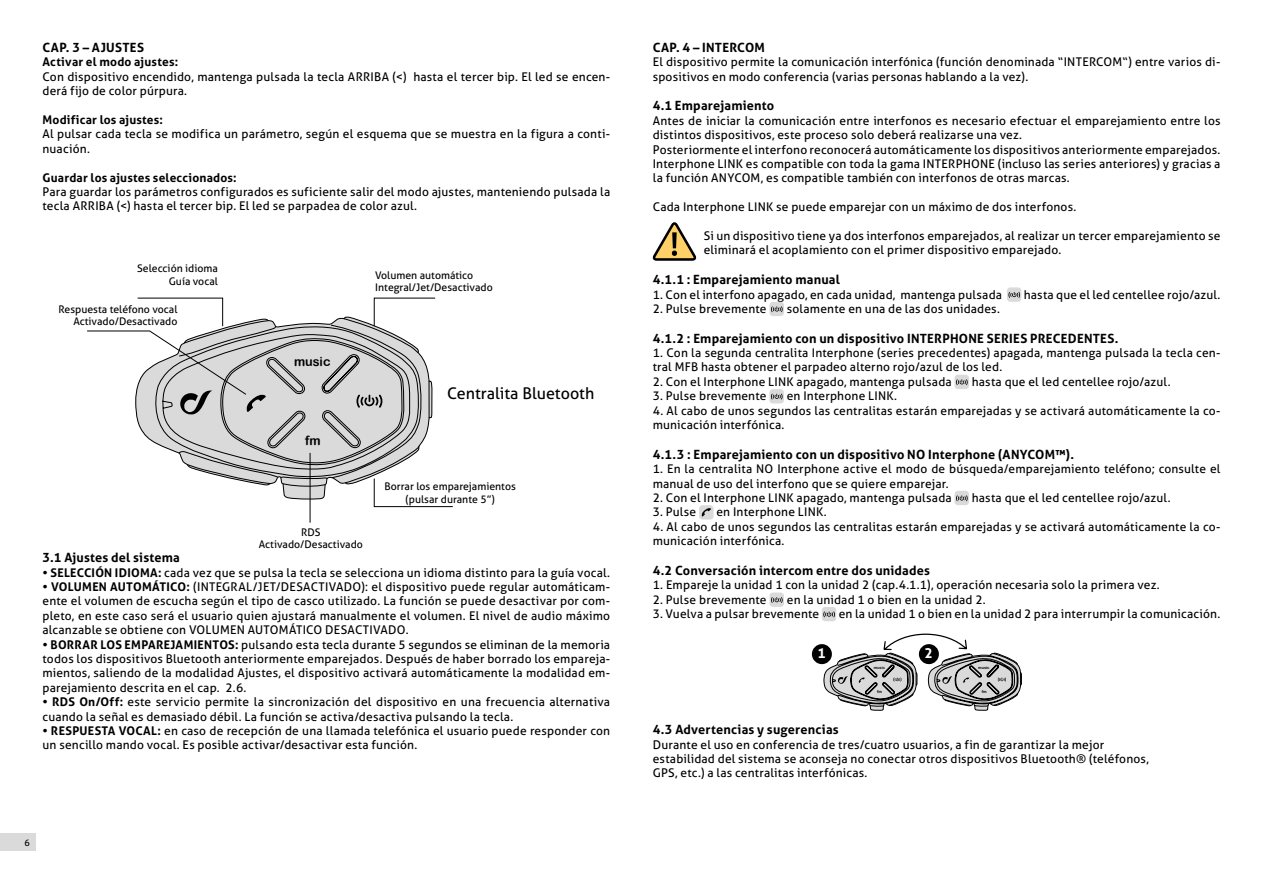
<style>
.page{position:relative;width:1263px;height:893px;background:#fff}
.page>*{position:absolute;margin:0;border:0;box-sizing:border-box;transform-origin:0 0}
.t1{font:16.05px "Aller Typo";color:#000}
.t2{font:700 13.8px "Aller Typo";color:#fff}
.t3{font:700 12.75px "Aller Typo";letter-spacing:.015em;color:#000}
.t4{font:12.75px "Arial Rounded MT Bold";color:#000}
.t5{font:12px/14.4px "Aller Typo";letter-spacing:.015em;color:#000}
.t6{font:700 12px "Aller Typo";letter-spacing:.015em;color:#000}
.t7{font:10.5px/12.6px "Aller Typo";color:#000;text-align:right}
.t8{font:9px "Aller Typo";color:#000}
.t9{font:4.05px "Arial Rounded MT Bold";color:#000}
.s1{font-weight:700}
</style>
<div class="page">
<div style="left:0;top:833px;width:35px;height:17px;background:#dadada"></div>
<div style="left:1007px;top:287px;width:14px;height:15px;background:#dadada;border-radius:3px"></div>
<svg style="left:1008px;top:292px;width:12px;height:6px"></svg>
<div style="left:769px;top:302px;width:15px;height:14px;background:#dadada;border-radius:3px"></div>
<svg style="left:771px;top:306px;width:12px;height:6px"></svg>
<div style="left:954px;top:375px;width:15px;height:14px;background:#dadada;border-radius:3px"></div>
<svg style="left:956px;top:379px;width:12px;height:6px"></svg>
<div style="left:769px;top:389px;width:15px;height:14px;background:#dadada;border-radius:3px"></div>
<svg style="left:771px;top:394px;width:12px;height:5px"></svg>
<div style="left:954px;top:491px;width:15px;height:14px;background:#dadada;border-radius:3px"></div>
<svg style="left:956px;top:495px;width:12px;height:6px"></svg>
<div style="left:699px;top:505px;width:14px;height:15px;background:#dadada;border-radius:3px"></div>
<svg style="left:701px;top:508px;width:10px;height:9px"></svg>
<div style="left:769px;top:592px;width:15px;height:15px;background:#dadada;border-radius:3px"></div>
<svg style="left:771px;top:597px;width:12px;height:6px"></svg>
<div style="left:822px;top:607px;width:14px;height:14px;background:#dadada;border-radius:3px"></div>
<svg style="left:823px;top:611px;width:12px;height:6px"></svg>
<svg style="left:87px;top:330px;width:50px;height:85px"></svg>
<svg style="left:137px;top:297px;width:316px;height:226px"></svg>
<div style="left:812px;top:644px;width:20px;height:20px;background:#000;border-radius:50%"></div>
<svg style="left:823px;top:633px;width:199px;height:78px"></svg>
<svg style="left:652px;top:222px;width:45px;height:39px"></svg>
<p class="t3" style="left:43px;top:40px;width:103px">CAP. 3 – AJUSTES</p>
<p class="t6" style="left:43px;top:55px;width:137px">Activar el modo ajustes:</p>
<p class="t5" style="left:43px;top:69px;width:569px">Con dispositivo encendido, mantenga pulsada la tecla ARRIBA (&lt;) hasta el tercer bip. El led se encen&shy;derá fijo de color púrpura.</p>
<p class="t6" style="left:43px;top:112px;width:122px">Modificar los ajustes:</p>
<p class="t5" style="left:43px;top:127px;width:569px">Al pulsar cada tecla se modifica un parámetro, según el esquema que se muestra en la figura a conti&shy;nuación.</p>
<p class="t6" style="left:43px;top:170px;width:196px">Guardar los ajustes seleccionados:</p>
<p class="t5" style="left:43px;top:184px;width:569px">Para guardar los parámetros configurados es suficiente salir del modo ajustes, manteniendo pulsada la tecla ARRIBA (&lt;) hasta el tercer bip. El led se parpadea de color azul.</p>
<p class="t7" style="left:137px;top:262px;width:82px">Selección idioma<br>Guía vocal</p>
<p class="t7" style="left:58px;top:302px;width:121px">Respuesta teléfono vocal<br>Activado/Desactivado</p>
<p class="t7" style="left:375px;top:269px;width:119px;text-align:left">Volumen automático<br>Integral/Jet/Desactivado</p>
<p class="t4" style="left:294px;top:354px;width:38px">music</p>
<p class="t4" style="left:305px;top:433px;width:17px">fm</p>
<p class="t7" style="left:259px;top:526px;width:106px;text-align:center">RDS<br>Activado/Desactivado</p>
<h1 class="t1" style="left:447px;top:383px;width:149px">Centralita Bluetooth</h1>
<p class="t7" style="left:385px;top:480px;width:133px;text-align:center">Borrar los emparejamientos (pulsar durante 5”)</p>
<p class="t3" style="left:43px;top:550px;width:139px">3.1 Ajustes del sistema</p>
<p class="t5" style="left:43px;top:565px;width:569px"><span class="s1">• SELECCIÓN IDIOMA:</span> cada vez que se pulsa la tecla se selecciona un idioma distinto para la guía vocal.</p>
<p class="t5" style="left:43px;top:579px;width:569px;text-align:justify"><span class="s1">• VOLUMEN AUTOMÁTICO:</span> (INTEGRAL/JET/DESACTIVADO): el dispositivo puede regular automáticam&shy;ente el volumen de escucha según el tipo de casco utilizado. La función se puede desactivar por com&shy;pleto, en este caso será el usuario quien ajustará manualmente el volumen. El nivel de audio máximo alcanzable se obtiene con VOLUMEN AUTOMÁTICO DESACTIVADO.</p>
<p class="t5" style="left:43px;top:637px;width:569px;text-align:justify"><span class="s1">• BORRAR LOS EMPAREJAMIENTOS:</span> pulsando esta tecla durante 5 segundos se eliminan de la memoria todos los dispositivos Bluetooth anteriormente emparejados. Después de haber borrado los empareja&shy;mientos, saliendo de la modalidad Ajustes, el dispositivo activará automáticamente la modalidad em&shy;parejamiento descrita en el cap. 2.6.</p>
<p class="t5" style="left:43px;top:695px;width:569px"><span class="s1">• RDS On/Off:</span> este servicio permite la sincronización del dispositivo en una frecuencia alternativa cuando la señal es demasiado débil. La función se activa/desactiva pulsando la tecla.</p>
<p class="t5" style="left:43px;top:723px;width:569px"><span class="s1">• RESPUESTA VOCAL:</span> en caso de recepción de una llamada telefónica el usuario puede responder con un sencillo mando vocal. Es posible activar/desactivar esta función.</p>
<p class="t8" style="left:24px;top:837px;width:7px">6</p>
<p class="t3" style="left:653px;top:40px;width:114px">CAP. 4 – INTERCOM</p>
<p class="t5" style="left:653px;top:55px;width:569px">El dispositivo permite la comunicación interfónica (función denominada “INTERCOM“) entre varios di&shy;spositivos en modo conferencia (varias personas hablando a la vez).</p>
<p class="t3" style="left:653px;top:98px;width:123px">4.1 Emparejamiento</p>
<p class="t5" style="left:653px;top:113px;width:569px">Antes de iniciar la comunicación entre interfonos es necesario efectuar el emparejamiento entre los distintos dispositivos, este proceso solo deberá realizarse una vez.<br>Posteriormente el interfono reconocerá automáticamente los dispositivos anteriormente emparejados.<br>Interphone LINK es compatible con toda la gama INTERPHONE (incluso las series anteriores) y gracias a la función ANYCOM, es compatible también con interfonos de otras marcas.</p>
<p class="t5" style="left:653px;top:200px;width:425px">Cada Interphone LINK se puede emparejar con un máximo de dos interfonos.</p>
<p class="t5" style="left:704px;top:229px;width:518px">Si un dispositivo tiene ya dos interfonos emparejados, al realizar un tercer emparejamiento se eliminará el acoplamiento con el primer dispositivo emparejado.</p>
<p class="t3" style="left:653px;top:272px;width:189px">4.1.1 : Emparejamiento manual</p>
<p class="t5" style="left:653px;top:287px;width:351px">1. Con el interfono apagado, en cada unidad, mantenga pulsada</p>
<p class="t5" style="left:1024px;top:287px;width:198px">hasta que el led centellee rojo/azul.</p>
<p class="t5" style="left:653px;top:301px;width:115px">2. Pulse brevemente</p>
<p class="t5" style="left:787px;top:301px;width:215px">solamente en una de las dos unidades.</p>
<p class="t3" style="left:653px;top:330px;width:467px">4.1.2 : Emparejamiento con un dispositivo INTERPHONE SERIES PRECEDENTES.</p>
<p class="t5" style="left:653px;top:346px;width:569px">1. Con la segunda centralita Interphone (series precedentes) apagada, mantenga pulsada la tecla cen&shy;tral MFB hasta obtener el parpadeo alterno rojo/azul de los led.</p>
<p class="t5" style="left:653px;top:374px;width:300px">2. Con el Interphone LINK apagado, mantenga pulsada</p>
<p class="t5" style="left:972px;top:374px;width:200px">hasta que el led centellee rojo/azul.</p>
<p class="t5" style="left:653px;top:389px;width:115px">3. Pulse brevemente</p>
<p class="t5" style="left:787px;top:389px;width:112px">en Interphone LINK.</p>
<p class="t5" style="left:653px;top:403px;width:569px">4. Al cabo de unos segundos las centralitas estarán emparejadas y se activará automáticamente la co&shy;municación interfónica.</p>
<p class="t3" style="left:653px;top:446px;width:423px">4.1.3 : Emparejamiento con un dispositivo NO Interphone (ANYCOM™).</p>
<p class="t5" style="left:653px;top:462px;width:569px">1. En la centralita NO Interphone active el modo de búsqueda/emparejamiento teléfono; consulte el manual de uso del interfono que se quiere emparejar.</p>
<p class="t5" style="left:653px;top:490px;width:300px">2. Con el Interphone LINK apagado, mantenga pulsada</p>
<p class="t5" style="left:972px;top:490px;width:200px">hasta que el led centellee rojo/azul.</p>
<p class="t5" style="left:653px;top:505px;width:45px">3. Pulse</p>
<p class="t5" style="left:716px;top:505px;width:112px">en Interphone LINK.</p>
<p class="t5" style="left:653px;top:519px;width:569px">4. Al cabo de unos segundos las centralitas estarán emparejadas y se activará automáticamente la co&shy;municación interfónica.</p>
<p class="t3" style="left:653px;top:562px;width:279px">4.2 Conversación intercom entre dos unidades</p>
<p class="t5" style="left:653px;top:578px;width:508px">1. Empareje la unidad 1 con la unidad 2 (cap.4.1.1), operación necesaria solo la primera vez.</p>
<p class="t5" style="left:653px;top:592px;width:115px">2. Pulse brevemente</p>
<p class="t5" style="left:787px;top:592px;width:200px">en la unidad 1 o bien en la unidad 2.</p>
<p class="t5" style="left:653px;top:607px;width:168px">3. Vuelva a pulsar brevemente</p>
<p class="t5" style="left:839px;top:607px;width:383px">en la unidad 1 o bien en la unidad 2 para interrumpir la comunicación.</p>
<p class="t2" style="left:817px;top:645px;width:10px">1</p>
<p class="t2" style="left:924px;top:645px;width:10px">2</p>
<p class="t9" style="left:874px;top:665px;width:13px">music</p>
<p class="t9" style="left:877px;top:689px;width:6px">fm</p>
<p class="t9" style="left:978px;top:665px;width:13px">music</p>
<p class="t9" style="left:982px;top:689px;width:6px">fm</p>
<p class="t3" style="left:653px;top:722px;width:187px">4.3 Advertencias y sugerencias</p>
<p class="t5" style="left:653px;top:737px;width:498px">Durante el uso en conferencia de tres/cuatro usuarios, a fin de garantizar la mejor estabilidad del sistema se aconseja no conectar otros dispositivos Bluetooth® (teléfonos,<br>GPS, etc.) a las centralitas interfónicas.</p>
</div>
